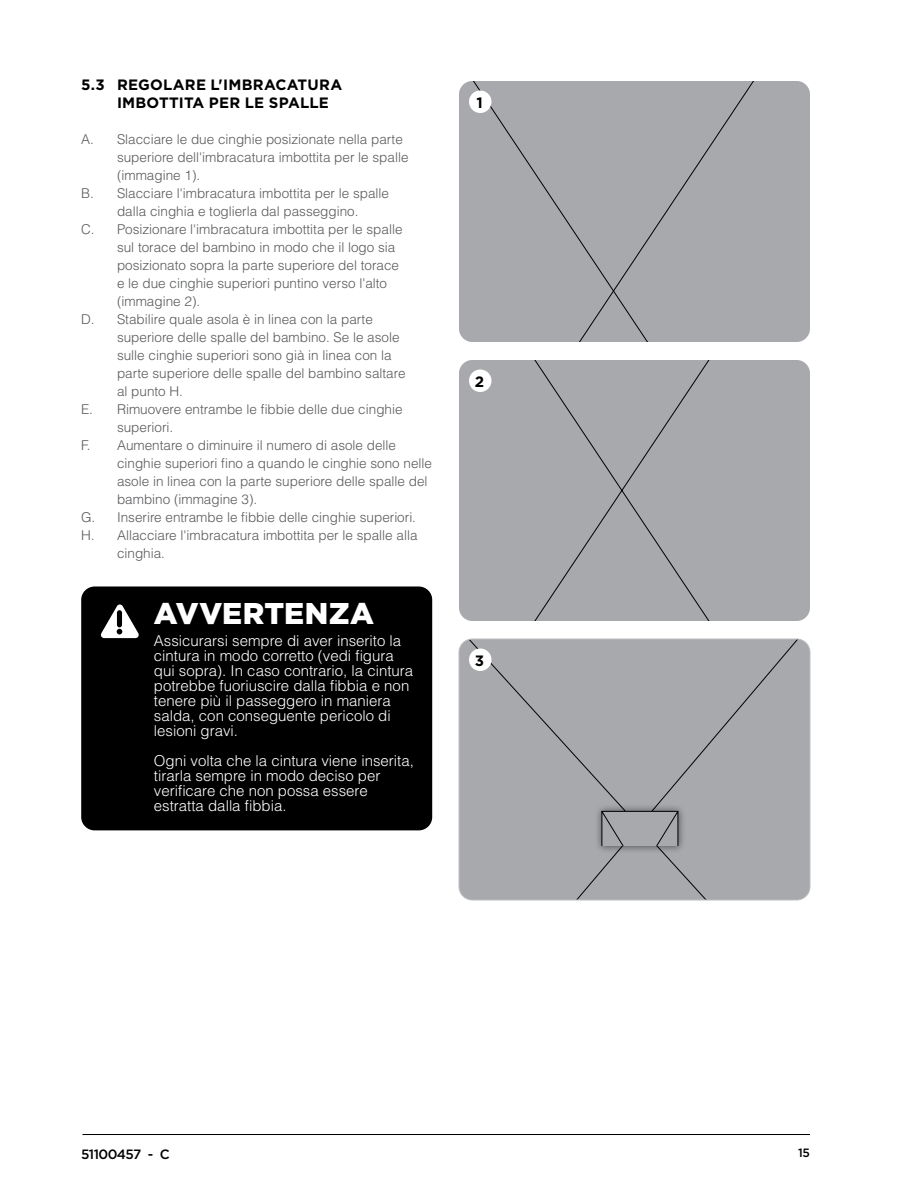
<style>
.page{position:relative;width:918px;height:1188px;background:#fff}
.page>*{position:absolute;margin:0;border:0;box-sizing:border-box;transform-origin:0 0}
.t1{font:900 30px "Gotham";letter-spacing:.01em;color:#fff}
.t2{font:300 15px/15px "Helvetica";color:#fff}
.t3{font:700 15px "Gotham";letter-spacing:.015em;color:#000}
.t4{font:300 13.5px "Helvetica";color:#58595b}
.t5{font:500 13.5px "Thule";letter-spacing:-.04em;color:#000}
.t6{font:500 12px "Thule";color:#000}
</style>
<div class="page">
<hr style="left:82px;top:1134px;width:728px;height:1px;background:#000">
<div style="left:81px;top:586px;width:351px;height:244px;background:#000;border-radius:13px"></div>
<svg style="left:101px;top:605px;width:38px;height:33px"></svg>
<div style="left:459px;top:360px;width:351px;height:261px;background:#a7a9ac"></div>
<div style="left:469px;top:370px;width:23px;height:22px;background:#fff;border-radius:50%"></div>
<div style="left:459px;top:81px;width:351px;height:261px;background:#a7a9ac"></div>
<div style="left:469px;top:91px;width:23px;height:22px;background:#fff;border-radius:50%"></div>
<div style="left:459px;top:639px;width:351px;height:261px;background:#a7a9ac"></div>
<div style="left:459px;top:639px;width:351px;height:261px;border:1px solid #bcbec0;border-radius:13px"></div>
<div style="left:469px;top:649px;width:23px;height:22px;background:#fff;border-radius:50%"></div>
<div style="left:594px;top:803px;width:92px;height:51px;background:#000;opacity:.5"></div>
<svg style="left:601px;top:811px;width:78px;height:35px;background:#999a9d"></svg>
<p class="t3" style="left:81px;top:75px;width:37px">5.3 REGOLARE</p>
<p class="t3" style="left:211px;top:75px;width:55px">L'IM BRACATURA</p>
<p class="t3" style="left:117px;top:93px;width:41px">IMBOTT</p>
<p class="t3" style="left:179px;top:93px;width:41px">ITA PER</p>
<p class="t3" style="left:245px;top:93px;width:35px">LE SPALLE</p>
<p class="t4" style="left:81px;top:131px;width:323px">A. Slacciare le due cinghie posizionate nella parte</p>
<p class="t4" style="left:117px;top:149px;width:293px">superiore dell'imbracatura imbottita per le spalle</p>
<p class="t4" style="left:117px;top:167px;width:85px">(immagine 1).</p>
<p class="t4" style="left:81px;top:185px;width:310px">B. Slacciare l'imbracatura imbottita per le spalle</p>
<p class="t4" style="left:117px;top:203px;width:243px">dalla cinghia e toglierla dal passeggino.</p>
<p class="t4" style="left:81px;top:221px;width:323px">C. Posizionare l'imbracatura imbottita per le spalle</p>
<p class="t4" style="left:117px;top:239px;width:280px">sul torace del bambino in modo che il logo sia</p>
<p class="t4" style="left:117px;top:257px;width:284px">posizionato sopra la parte superiore del torace</p>
<p class="t4" style="left:117px;top:275px;width:272px">e le due cinghie superiori puntino verso l'alto</p>
<p class="t4" style="left:117px;top:293px;width:85px">(immagine 2).</p>
<p class="t4" style="left:81px;top:311px;width:293px">D. Stabilire quale asola è in linea con la parte</p>
<p class="t4" style="left:117px;top:329px;width:284px">superiore delle spalle del bambino. Se le asole</p>
<p class="t4" style="left:117px;top:347px;width:276px">sulle cinghie superiori sono già in linea con la</p>
<p class="t4" style="left:117px;top:365px;width:290px">parte superiore delle spalle del bambino saltare</p>
<p class="t4" style="left:117px;top:383px;width:68px">al punto H.</p>
<p class="t4" style="left:81px;top:401px;width:323px">E. Rimuovere entrambe le fibbie delle due cinghie</p>
<p class="t4" style="left:117px;top:419px;width:58px">superiori.</p>
<p class="t4" style="left:81px;top:437px;width:317px">F. Aumentare o diminuire il numero di asole delle</p>
<p class="t4" style="left:117px;top:455px;width:317px">cinghie superiori fino a quando le cinghie sono nelle</p>
<p class="t4" style="left:117px;top:473px;width:312px">asole in linea con la parte superiore delle spalle del</p>
<p class="t4" style="left:117px;top:491px;width:142px">bambino (immagine 3).</p>
<p class="t4" style="left:81px;top:509px;width:337px">G. Inserire entrambe le fibbie delle cinghie superiori.</p>
<p class="t4" style="left:81px;top:527px;width:338px">H. Allacciare l'imbracatura imbottita per le spalle alla</p>
<p class="t4" style="left:117px;top:545px;width:50px">cinghia.</p>
<h1 class="t1" style="left:154px;top:593px;width:221px">AVVERTENZA</h1>
<p class="t2" style="left:154px;top:634px;width:261px">Assicurarsi sempre di aver inserito la cintura in modo corretto (vedi figura qui sopra). In caso contrario, la cintura potrebbe fuoriuscire dalla fibbia e non tenere più il passeggero in maniera salda, con conseguente pericolo di lesioni gravi.</p>
<p class="t2" style="left:154px;top:754px;width:262px">Ogni volta che la cintura viene inserita, tirarla sempre in modo deciso per verificare che non possa essere estratta dalla fibbia.</p>
<p class="t3" style="left:476px;top:93px;width:8px">1</p>
<p class="t3" style="left:475px;top:372px;width:11px">2</p>
<p class="t3" style="left:475px;top:651px;width:11px">3</p>
<p class="t5" style="left:81px;top:1145px;width:90px">51100457 - C</p>
<p class="t6" style="left:798px;top:1145px;width:13px">15</p>
</div>
